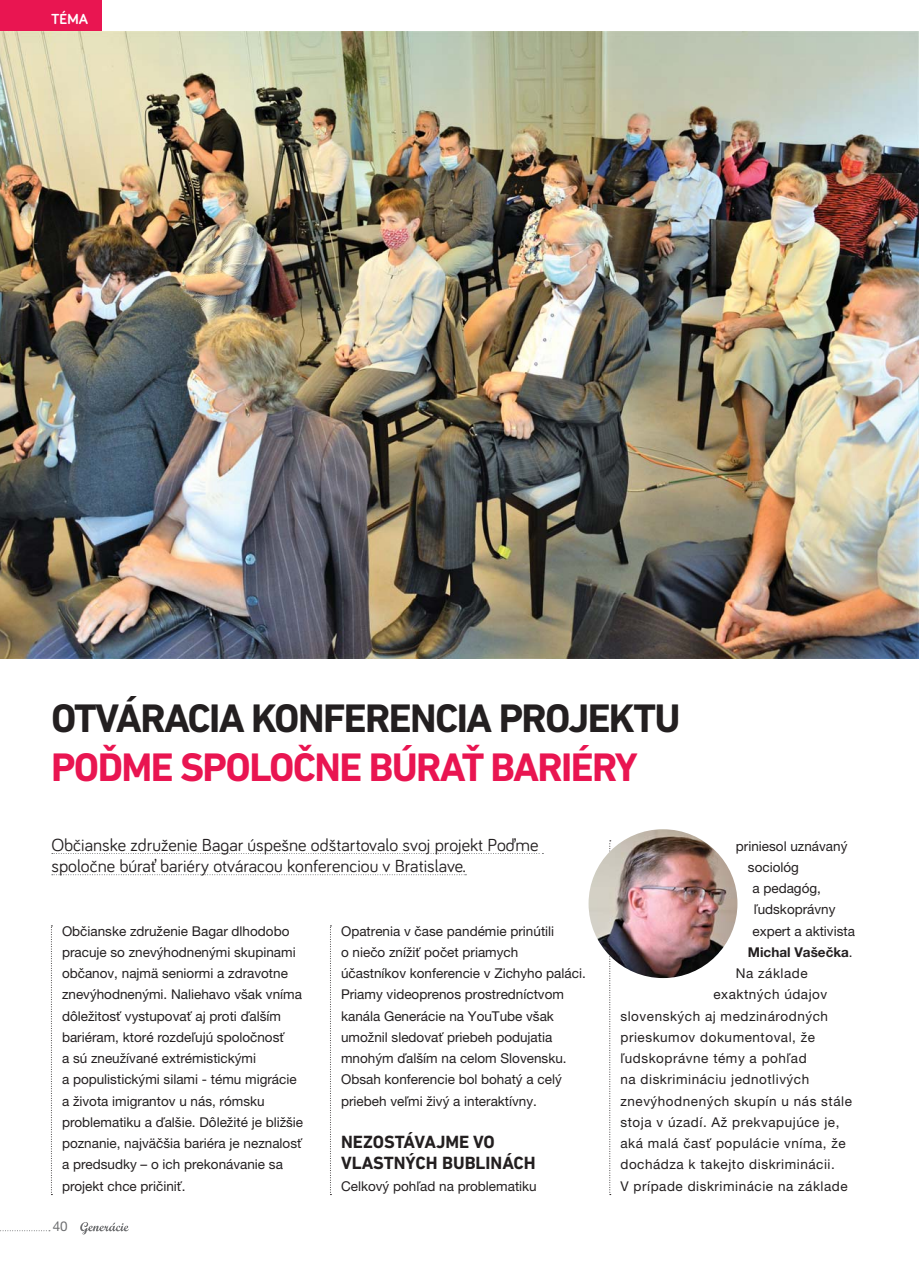
<style>
.page{position:relative;width:919px;height:1263px;background:#fff}
.page>*{position:absolute;margin:0;border:0;box-sizing:border-box;transform-origin:0 0}
.t1{font:700 40.5px "DIN Next LT Pro";letter-spacing:-.04em;color:#231f20}
.t2{font:700 40.5px "DIN Next LT Pro";letter-spacing:-.04em;color:#e91551}
.t3{font:18px/21.3px "Bariol";color:#231f20}
.t4{font:700 18px/21.3px "DIN Next LT Pro";color:#231f20}
.t5{font:700 15px "Bariol";color:#fff}
.t6{font:13.5px/21.3px "Helvetica Neue LT Pro";color:#231f20}
.t7{font:13.5px "Helvetica Neue LT Pro";letter-spacing:.04em;color:#231f20}
.t8{font:700 13.5px "Helvetica Neue LT Pro";color:#231f20}
.t9{font:13.5px "Helvetica Neue LT Pro";color:#6d6e70}
.s1{font-weight:400}
</style>
<div class="page">
<svg style="left:101px;top:31px;width:818px;height:1px"></svg>
<svg style="left:80px;top:1222px;width:49px;height:12px"></svg>
<div style="left:0;top:0;width:101px;height:32px;background:#e91551"></div>
<svg style="left:0;top:1230px;width:50px;height:1px"></svg>
<img style="left:0;top:32px;width:918px;height:626px">
<svg style="left:330px;top:925px;width:1px;height:270px"></svg>
<svg style="left:609px;top:840px;width:1px;height:355px"></svg>
<svg style="left:51px;top:925px;width:1px;height:270px"></svg>
<svg style="left:52px;top:853px;width:491px;height:1px"></svg>
<svg style="left:52px;top:874px;width:414px;height:1px"></svg>
<img style="left:588px;top:829px;width:149px;height:149px;border-radius:50%">
<p class="t5" style="left:51px;top:13px;width:39px">TÉMA</p>
<h1 class="t1" style="left:51px;top:702px;width:631px">OTVÁRACIA KONFERENCIA PROJEKTU</h1>
<h1 class="t2" style="left:51px;top:750px;width:588px">POĎME SPOLOČNE BÚRAŤ BARIÉRY</h1>
<h2 class="t3" style="left:51px;top:835px;width:488px">Občianske združenie Bagar úspešne odštartovalo svoj projekt Poďme spoločne búrať bariéry otváracou konferenciou v Bratislave.</h2>
<p class="t6" style="left:62px;top:922px;width:243px">Občianske združenie Bagar dlhodobo pracuje so znevýhodnenými skupinami občanov, najmä seniormi a zdravotne znevýhodnenými. Naliehavo však vníma dôležitosť vystupovať aj proti ďalším bariéram, ktoré rozdeľujú spoločnosť<br>a sú zneužívané extrémistickými<br>a populistickými silami - tému migrácie a života imigrantov u nás, rómsku problematiku a ďalšie. Dôležité je bližšie poznanie, najväčšia bariéra je neznalosť a predsudky – o ich prekonávanie sa projekt chce pričiniť.</p>
<p class="t9" style="left:53px;top:1221px;width:17px">40</p>
<p class="t6" style="left:341px;top:922px;width:246px">Opatrenia v čase pandémie prinútili<br>o niečo znížiť počet priamych účastníkov konferencie v Zichyho paláci.<br>Priamy videoprenos prostredníctvom kanála Generácie na YouTube však umožnil sledovať priebeh podujatia mnohým ďalším na celom Slovensku.<br>Obsah konferencie bol bohatý a celý priebeh veľmi živý a interaktívny.</p>
<h2 class="t4" style="left:341px;top:1133px;width:196px">NEZOSTÁVAJME VO<br>VLASTNÝCH BUBLINÁCH</h2>
<p class="t6" style="left:341px;top:1177px;width:197px">Celkový pohľad na problematiku</p>
<p class="t6" style="left:735px;top:837px;width:113px">priniesol uznávaný</p>
<p class="t6" style="left:747px;top:858px;width:52px">sociológ</p>
<p class="t6" style="left:752px;top:879px;width:70px">a pedagóg,</p>
<p class="t6" style="left:753px;top:900px;width:83px">ľudskoprávny</p>
<p class="t6" style="left:752px;top:922px;width:104px">expert a aktivista</p>
<p class="t8" style="left:747px;top:947px;width:106px">Michal Vašečka<span class="s1">.</span></p>
<p class="t7" style="left:735px;top:968px;width:73px">Na základe</p>
<p class="t7" style="left:713px;top:990px;width:115px">exaktných údajov</p>
<p class="t7" style="left:620px;top:1011px;width:209px">slovenských aj medzinárodných</p>
<p class="t7" style="left:620px;top:1032px;width:196px">prieskumov dokumentoval, že</p>
<p class="t7" style="left:620px;top:1053px;width:188px">ľudskoprávne témy a pohľad</p>
<p class="t7" style="left:620px;top:1075px;width:190px">na diskrimináciu jednotlivých</p>
<p class="t7" style="left:620px;top:1096px;width:233px">znevýhodnených skupín u nás stále</p>
<p class="t7" style="left:620px;top:1117px;width:220px">stoja v úzadí. Až prekvapujúce je,</p>
<p class="t7" style="left:620px;top:1138px;width:227px">aká malá časť populácie vníma, že</p>
<p class="t7" style="left:620px;top:1160px;width:216px">dochádza k takejto diskriminácii.</p>
<p class="t7" style="left:620px;top:1181px;width:229px">V prípade diskriminácie na základe</p>
</div>
